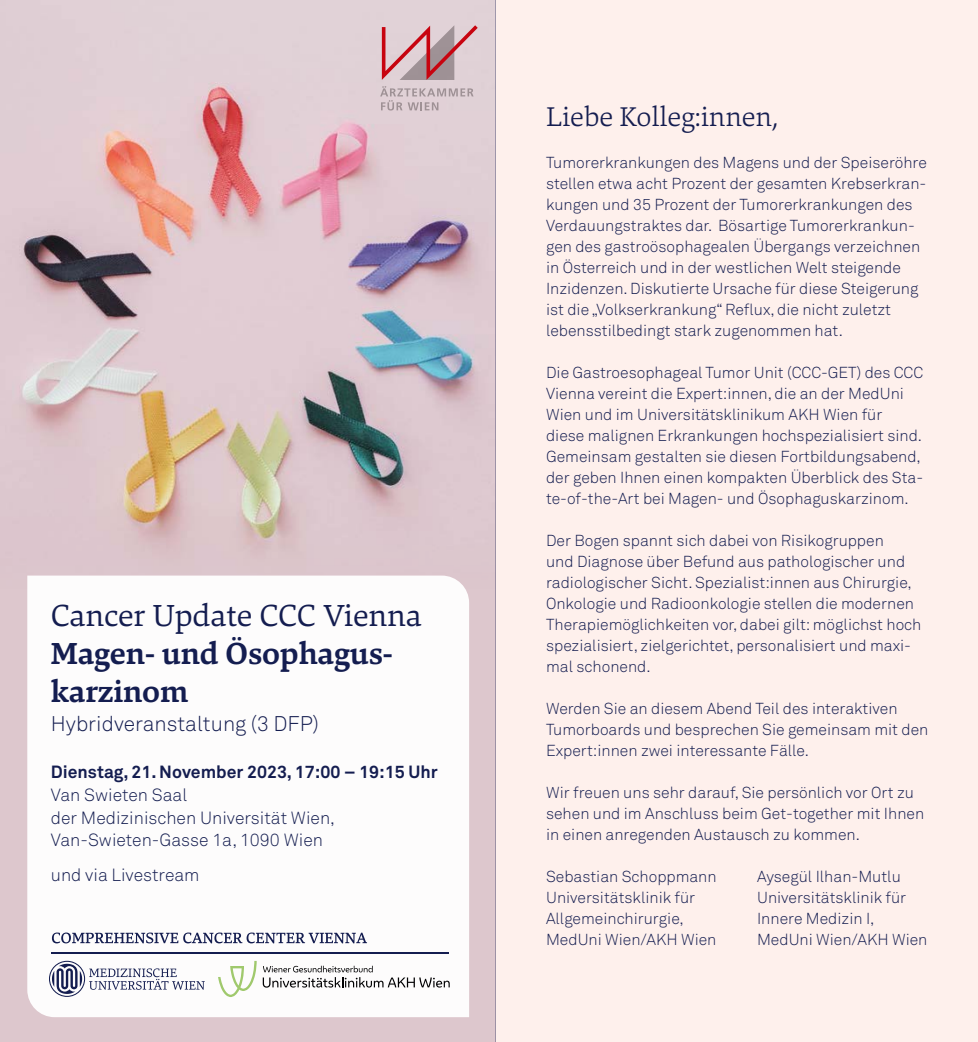
<style>
.page{position:relative;width:978px;height:1042px;background:#fff}
.page>*{position:absolute;margin:0;border:0;box-sizing:border-box;transform-origin:0 0}
.t1{font:700 31.5px/37.8px "Danton";color:#141d50}
.Cover_weißF_Einladun{font:31.5px "Danton";color:#141d50}
.Programm{font:300 28px "Danton";color:#141d50}
.Cover_Teaser{font:300 21px "Akkurat Pro";color:#141d50}
.Cover_weißF_Adresse{font:300 17.5px "Akkurat Pro";color:#141d50}
.t2{font:700 17.5px "Akkurat Pro";color:#141d50}
.Fließtext{font:300 15.75px/21px "Akkurat Pro";color:#141d50}
</style>
<div class="page">
<img style="left:0;top:0;width:496px;height:546px">
<div style="left:0;top:546px;width:496px;height:496px;background:#ddc7cd"></div>
<div style="left:27px;top:575px;width:442px;height:442px;background:#fdfcfc"></div>
<svg style="left:52px;top:932px;width:315px;height:11px;background:#abaebf"></svg>
<hr style="left:51px;top:952px;width:398px;height:1px;background:#141d50">
<svg style="left:218px;top:961px;width:39px;height:36px"></svg>
<svg style="left:263px;top:966px;width:186px;height:21px;background:#cfcecf"></svg>
<svg style="left:49px;top:961px;width:156px;height:36px;background:#d1d2db"></svg>
<svg style="left:382px;top:25px;width:95px;height:55px;background:#cca1a7"></svg>
<svg style="left:380px;top:86px;width:93px;height:24px;background:#d0c1c6"></svg>
<div style="left:496px;top:0;width:481px;height:1042px;background:#fef0ec"></div>
<p class="Cover_weißF_Einladun" style="left:51px;top:595px;width:372px">Cancer Update CCC Vienna</p>
<p class="t1" style="left:51px;top:634px;width:343px">Magen- und Ösophagus&shy;karzinom</p>
<p class="Cover_Teaser" style="left:51px;top:711px;width:269px">Hybridveranstaltung (3 DFP)</p>
<p class="t2" style="left:51px;top:761px;width:388px">Dienstag, 21. November 2023, 17:00 – 19:15 Uhr</p>
<p class="Cover_weißF_Adresse" style="left:51px;top:784px;width:138px">Van Swieten Saal</p>
<p class="Cover_weißF_Adresse" style="left:51px;top:807px;width:285px">der Medizinischen Universität Wien,</p>
<p class="Cover_weißF_Adresse" style="left:51px;top:830px;width:273px">Van-Swieten-Gasse 1a, 1090 Wien</p>
<p class="Cover_weißF_Adresse" style="left:51px;top:865px;width:150px">und via Livestream</p>
<p class="Programm" style="left:546px;top:99px;width:233px">Liebe Kolleg:innen,</p>
<p class="Fließtext" style="left:546px;top:152px;width:382px">Tumorerkrankungen des Magens und der Speiseröhre stellen etwa acht Prozent der gesamten Krebserkran&shy;kungen und 35 Prozent der Tumorerkrankungen des Verdauungstraktes dar. Bösartige Tumorerkrankun&shy;gen des gastroösophagealen Übergangs verzeichnen in Österreich und in der westlichen Welt steigende Inzidenzen. Diskutierte Ursache für diese Steigerung ist die „Volkserkrankung“ Reflux, die nicht zuletzt lebensstilbedingt stark zugenommen hat.</p>
<p class="Fließtext" style="left:546px;top:362px;width:378px">Die Gastroesophageal Tumor Unit (CCC-GET) des CCC<br>Vienna vereint die Expert:innen, die an der MedUni<br>Wien und im Universitätsklinikum AKH Wien für</p>
<p class="Fließtext" style="left:546px;top:425px;width:378px">diese malignen Erkrankungen hochspezialisiert sind.<br>Gemeinsam gestalten sie diesen Fortbildungsabend, der geben Ihnen einen kompakten Überblick des Sta&shy;te-of-the-Art bei Magen- und Ösophaguskarzinom.</p>
<p class="Fließtext" style="left:546px;top:530px;width:339px">Der Bogen spannt sich dabei von Risikogruppen</p>
<p class="Fließtext" style="left:546px;top:551px;width:360px">und Diagnose über Befund aus pathologischer und</p>
<p class="Fließtext" style="left:546px;top:572px;width:377px">radiologischer Sicht. Spezialist:innen aus Chirurgie, Onkologie und Radioonkologie stellen die modernen Therapiemöglichkeiten vor, dabei gilt: möglichst hoch spezialisiert, zielgerichtet, personalisiert und maxi&shy;mal schonend.</p>
<p class="Fließtext" style="left:546px;top:698px;width:384px">Werden Sie an diesem Abend Teil des interaktiven<br>Tumorboards und besprechen Sie gemeinsam mit den<br>Expert:innen zwei interessante Fälle.</p>
<p class="Fließtext" style="left:546px;top:782px;width:379px">Wir freuen uns sehr darauf, Sie persönlich vor Ort zu sehen und im Anschluss beim Get-together mit Ihnen in einen anregenden Austausch zu kommen.</p>
<p class="Fließtext" style="left:546px;top:866px;width:172px">Sebastian Schoppmann<br>Universitätsklinik für</p>
<p class="Fließtext" style="left:546px;top:908px;width:139px">Allgemeinchirurgie,</p>
<p class="Fließtext" style="left:546px;top:929px;width:172px">MedUni Wien/AKH Wien</p>
<p class="Fließtext" style="left:756px;top:866px;width:145px">Aysegül Ilhan-Mutlu</p>
<p class="Fließtext" style="left:756px;top:887px;width:151px">Universitätsklinik für<br>Innere Medizin I,</p>
<p class="Fließtext" style="left:756px;top:929px;width:172px">MedUni Wien/AKH Wien</p>
</div>
